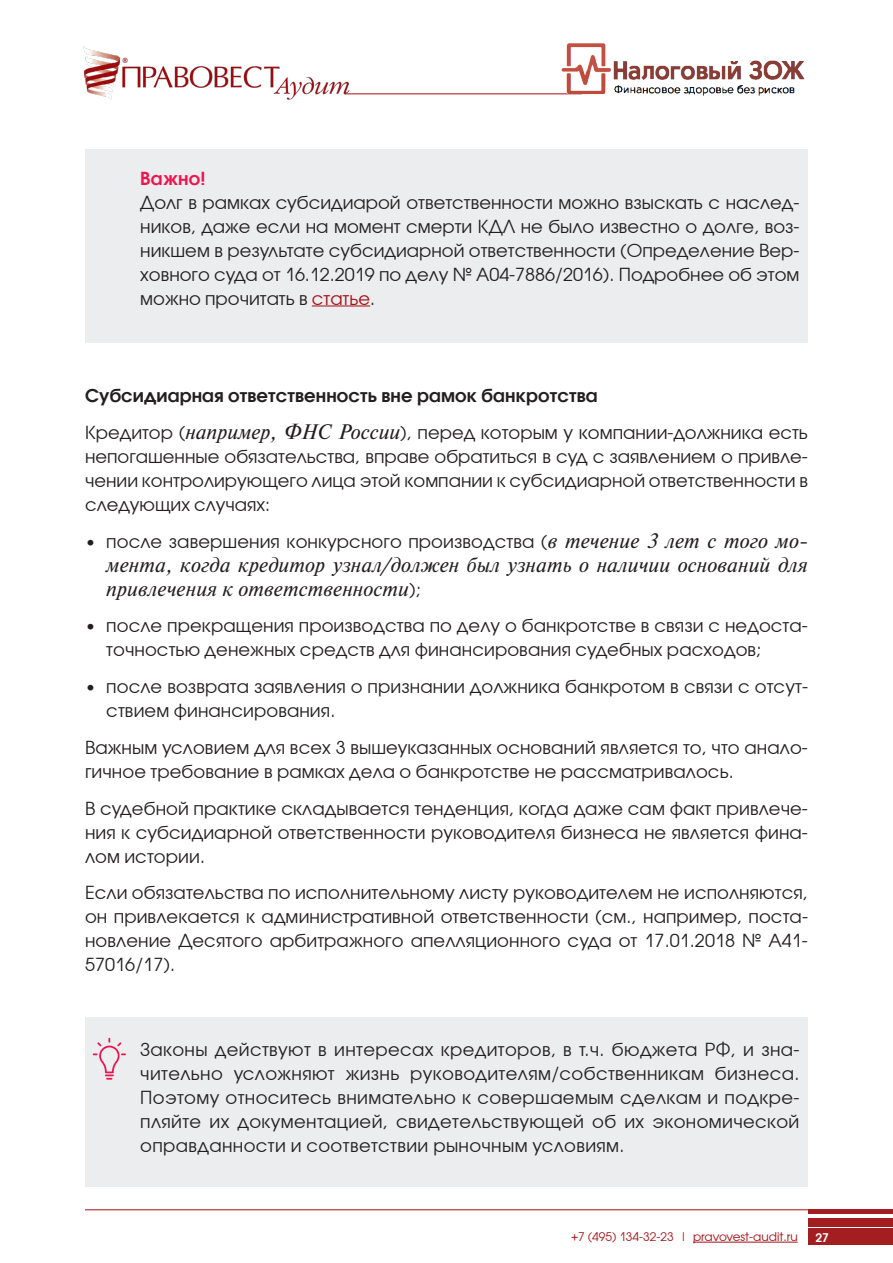
<style>
.page{position:relative;width:893px;height:1263px;background:#fff}
.page>*{position:absolute;margin:0;border:0;box-sizing:border-box;transform-origin:0 0}
.t1{font:italic 21px/24px "Newton";letter-spacing:.005em;color:#231f20}
.t2{font:18px/24px "Avant Garde Gothic C";letter-spacing:.005em;color:#231f20;text-align:justify}
.t3{font:600 18px/36.8px "Avant Garde Gothic C";letter-spacing:.005em;color:#231f20}
.t4{font:600 18px "Avant Garde Gothic C";letter-spacing:.01em;color:#ed1450}
.t5{font:12px "Avant Garde Gothic C";color:#a61016}
.t6{font:600 12px "Avant Garde Gothic C";color:#fff}
.s1{color:#a61016}
.s2{font-weight:400}
.s3{font-family:"Newton";font-weight:400;font-style:italic;font-size:21px}
.s4{font-family:"Newton";font-style:italic;font-size:21px}
.s5{font-family:"Avant Garde Gothic C";font-style:normal;font-size:18px}
</style>
<div class="page">
<div style="left:808px;top:1229px;width:85px;height:16px;background:#a31e21"></div>
<div style="left:808px;top:1219px;width:85px;height:8px;background:#a31e21"></div>
<div style="left:808px;top:1209px;width:85px;height:5px;background:#a31e21"></div>
<img style="left:83px;top:46px;width:271px;height:54px">
<hr style="left:693px;top:1242px;width:105px;height:1px;background:#a61016">
<hr style="left:345px;top:94px;width:237px;height:1px;background:#a61016">
<hr style="left:85px;top:1209px;width:723px;height:1px;background:#a61016">
<img style="left:553px;top:43px;width:252px;height:53px">
<div style="left:85px;top:149px;width:723px;height:193px;background:#ebedee"></div>
<div style="left:85px;top:1017px;width:723px;height:169px;background:#ebedee"></div>
<svg style="left:93px;top:1038px;width:33px;height:42px"></svg>
<hr style="left:312px;top:306px;width:58px;height:1px;background:#a61016">
<p class="t4" style="left:140px;top:167px;width:67px">Важно!</p>
<p class="t2" style="left:140px;top:190px;width:661px">Долг в рамках субсидиарой ответственности можно взыскать с наслед&shy;ников, даже если на момент смерти КДЛ не было известно о долге, воз&shy;никшем в результате субсидиарной ответственности (Определение Вер&shy;ховного суда от 16.12.2019 по делу № А04-7886/2016). Подробнее об этом можно прочитать в <span class="s1">статье</span>.</p>
<p class="t3" style="left:85px;top:377px;width:724px">Субсидиарная ответственность вне рамок банкротства<br><span class="s2">Кредитор (</span><span class="s3">например, ФНС России</span><span class="s2">), перед которым у компании-должника есть</span></p>
<p class="t2" style="left:85px;top:444px;width:724px">непогашенные обязательства, вправе обратиться в суд с заявлением о привле&shy;чении контролирующего лица этой компании к субсидиарной ответственности в следующих случаях:</p>
<p class="t2" style="left:85px;top:529px;width:724px">• после завершения конкурсного производства (<span class="s4">в течение 3 лет с того мо-</span></p>
<p class="t1" style="left:106px;top:553px;width:703px">мента, когда кредитор узнал/должен был узнать о наличии оснований для привлечения к ответственности<span class="s5">);</span></p>
<p class="t2" style="left:106px;top:614px;width:703px;text-indent:-21px">• после прекращения производства по делу о банкротстве в связи с недоста&shy;точностью денежных средств для финансирования судебных расходов;</p>
<p class="t2" style="left:106px;top:674px;width:703px;text-indent:-21px">• после возврата заявления о признании должника банкротом в связи с отсут&shy;ствием финансирования.</p>
<p class="t2" style="left:85px;top:735px;width:724px">Важным условием для всех 3 вышеуказанных оснований является то, что анало&shy;гичное требование в рамках дела о банкротстве не рассматривалось.</p>
<p class="t2" style="left:85px;top:796px;width:724px">В судебной практике складывается тенденция, когда даже сам факт привлече&shy;ния к субсидиарной ответственности руководителя бизнеса не является фина&shy;лом истории.</p>
<p class="t2" style="left:85px;top:881px;width:724px">Если обязательства по исполнительному листу руководителем не исполняются, он привлекается к административной ответственности (см., например, поста&shy;новление Десятого арбитражного апелляционного суда от 17.01.2018 № А41- 57016/17).</p>
<p class="t2" style="left:140px;top:1037px;width:661px">Законы действуют в интересах кредиторов, в т.ч. бюджета РФ, и зна&shy;чительно усложняют жизнь руководителям/собственникам бизнеса.<br>Поэтому относитесь внимательно к совершаемым сделкам и подкре&shy;пляйте их документацией, свидетельствующей об их экономической оправданности и соответствии рыночным условиям.</p>
<p class="t5" style="left:571px;top:1230px;width:228px">+7 (495) 134-32-23 | pravovest-audit.ru</p>
<p class="t6" style="left:815px;top:1230px;width:15px">27</p>
</div>
